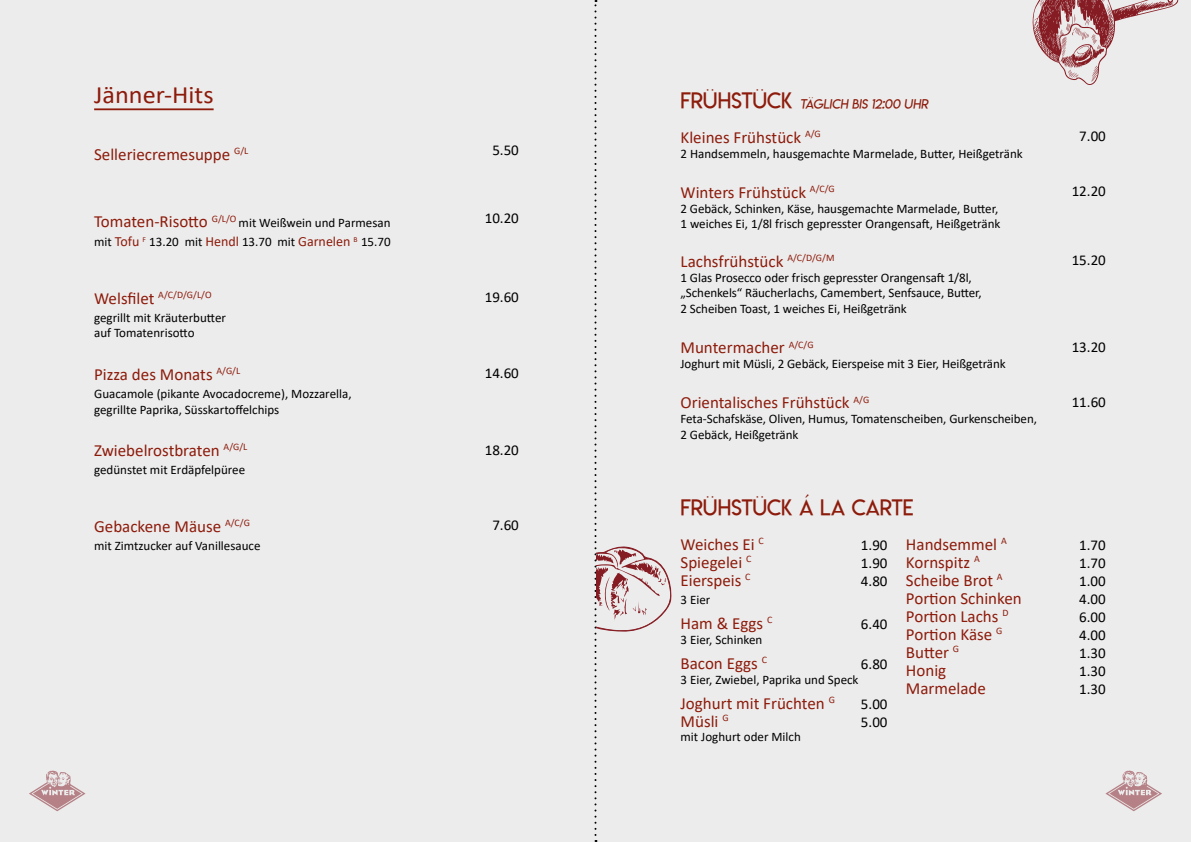
<style>
.page{position:relative;width:1191px;height:842px;background:#ececec}
.page>*{position:absolute;margin:0;border:0;box-sizing:border-box;transform-origin:0 0}
.t1{font:25px "Calibri";color:#8d1b0b;scale:1.05 1}
.t2{font:22px "Lemon Milklight";letter-spacing:-.015em;color:#8d1b0b}
.t3{font:17px/18px "Calibri";color:#8d1b0b}
.t4{font:15px/18px "Calibri";color:#000;text-align:justify}
.t5{font:13px/15.6px "Calibri";letter-spacing:-.005em;color:#000}
.t6{font:13px "Lemon Milklight";color:#8d1b0b}
.t7{font:9.9px "Calibri";color:#8d1b0b}
.s1{font-size:17px;color:#8d1b0b}
.s2{font-size:14px;color:#8d1b0b}
.s3{font-size:17px}
.s4{font-size:22px}
</style>
<div class="page">
<svg style="left:29px;top:771px;width:57px;height:40px"></svg>
<svg style="left:1105px;top:771px;width:57px;height:40px"></svg>
<svg style="left:1032px;top:0;width:146px;height:85px"></svg>
<svg style="left:594px;top:0;width:77px;height:842px"></svg>
<hr style="left:94px;top:108px;width:120px;height:2px;background:#8d1b0b">
<h1 class="t1" style="left:94px;top:77px;width:115px">Jänner-Hits</h1>
<h3 class="t3" style="left:94px;top:145px;width:156px">Selleriecremesuppe <sup>G/L</sup></h3>
<p class="t5" style="left:94px;top:215px;width:298px"><span class="s1">Tomaten-Risotto</span> <sup>G/L/O</sup> mit Weißwein und Parmesan</p>
<p class="t5" style="left:94px;top:234px;width:298px">mit <span class="s2">Tofu</span> <sup>F</sup> 13.20 mit <span class="s2">Hendl</span> 13.70 mit <span class="s2">Garnelen</span> <sup>B</sup> 15.70</p>
<p class="t7" style="left:94px;top:288px;width:119px"><span class="s3">Welsfilet</span> A/C/D/G/L/O</p>
<p class="t5" style="left:94px;top:309px;width:133px">gegrillt mit Kräuterbutter auf Tomatenrisotto</p>
<p class="t4" style="left:492px;top:141px;width:28px">5.50</p>
<p class="t4" style="left:485px;top:209px;width:36px">10.20</p>
<p class="t4" style="left:485px;top:288px;width:36px">19.60</p>
<h3 class="t3" style="left:94px;top:365px;width:148px">Pizza des Monats <sup>A/G/L</sup></h3>
<p class="t4" style="left:485px;top:364px;width:36px">14.60</p>
<p class="t5" style="left:94px;top:385px;width:259px">Guacamole (pikante Avocadocreme), Mozzarella, gegrillte Paprika, Süsskartoffelchips</p>
<h3 class="t3" style="left:94px;top:441px;width:155px">Zwiebelrostbraten <sup>A/G/L</sup></h3>
<p class="t4" style="left:485px;top:440px;width:36px">18.20</p>
<p class="t5" style="left:94px;top:462px;width:153px">gedünstet mit Erdäpfelpüree</p>
<h3 class="t3" style="left:94px;top:517px;width:157px">Gebackene Mäuse <sup>A/C/G</sup></h3>
<p class="t5" style="left:94px;top:537px;width:168px">mit Zimtzucker auf Vanillesauce</p>
<p class="t4" style="left:492px;top:516px;width:28px">7.60</p>
<p class="t6" style="left:680px;top:96px;width:251px"><span class="s4">FR Ü H STÜ CK</span> TÄGLICH BIS 12:00 UHR</p>
<h3 class="t3" style="left:680px;top:128px;width:142px">Kleines Frühstück <sup>A/G</sup></h3>
<p class="t5" style="left:680px;top:145px;width:344px">2 Handsemmeln, hausgemachte Marmelade, Butter, Heißgetränk</p>
<h3 class="t3" style="left:680px;top:183px;width:156px">Winters Frühstück <sup>A/C/G</sup></h3>
<p class="t5" style="left:680px;top:200px;width:321px">2 Gebäck, Schinken, Käse, hausgemachte Marmelade, Butter,<br>1 weiches Ei, 1/8l frisch gepresster Orangensaft, Heißgetränk</p>
<h3 class="t3" style="left:680px;top:252px;width:155px">Lachsfrühstück <sup>A/C/D/G/M</sup></h3>
<p class="t5" style="left:680px;top:269px;width:303px">1 Glas Prosecco oder frisch gepresster Orangensaft 1/8l, „Schenkels“ Räucherlachs, Camembert, Senfsauce, Butter,<br>2 Scheiben Toast, 1 weiches Ei, Heißgetränk</p>
<h3 class="t3" style="left:680px;top:338px;width:135px">Muntermacher <sup>A/C/G</sup></h3>
<p class="t5" style="left:680px;top:356px;width:327px">Joghurt mit Müsli, 2 Gebäck, Eierspeise mit 3 Eier, Heißgetränk</p>
<h3 class="t3" style="left:680px;top:393px;width:190px">Orientalisches Frühstück <sup>A/G</sup></h3>
<p class="t5" style="left:680px;top:411px;width:358px">Feta-Schafskäse, Oliven, Humus, Tomatenscheiben, Gurkenscheiben,<br>2 Gebäck, Heißgetränk</p>
<h2 class="t2" style="left:680px;top:494px;width:234px">FRÜHSTÜCK Á LA CARTE</h2>
<p class="t4" style="left:1079px;top:127px;width:28px">7.00</p>
<p class="t4" style="left:1071px;top:182px;width:36px">12.20</p>
<p class="t4" style="left:1071px;top:251px;width:36px">15.20</p>
<p class="t4" style="left:1071px;top:338px;width:36px">13.20</p>
<p class="t4" style="left:1071px;top:392px;width:36px">11.60</p>
<h3 class="t3" style="left:680px;top:535px;width:85px">Weiches Ei <sup>C<br></sup>Spiegelei <sup>C<br></sup>Eierspeis <sup>C</sup></h3>
<p class="t4" style="left:861px;top:535px;width:28px">1.90<br>1.90<br>4.80</p>
<p class="t4" style="left:1079px;top:536px;width:28px">1.70<br>1.70<br>1.00<br>4.00<br>6.00<br>4.00<br>1.30<br>1.30<br>1.30</p>
<h3 class="t3" style="left:906px;top:535px;width:117px">Handsemmel <sup>A<br></sup>Kornspitz <sup>A<br></sup>Scheibe Brot <sup>A<br></sup>Portion Schinken<br>Portion Lachs <sup>D<br></sup>Portion Käse <sup>G<br></sup>Butter <sup>G<br></sup>Honig<br>Marmelade</h3>
<p class="t5" style="left:680px;top:591px;width:31px">3 Eier</p>
<h3 class="t3" style="left:680px;top:614px;width:93px">Ham &amp; Eggs <sup>C</sup></h3>
<p class="t4" style="left:861px;top:614px;width:28px">6.40</p>
<p class="t4" style="left:861px;top:654px;width:28px">6.80</p>
<p class="t4" style="left:861px;top:695px;width:28px">5.00<br>5.00</p>
<p class="t5" style="left:680px;top:632px;width:83px">3 Eier, Schinken</p>
<h3 class="t3" style="left:680px;top:654px;width:88px">Bacon Eggs <sup>C</sup></h3>
<p class="t5" style="left:680px;top:672px;width:179px">3 Eier, Zwiebel, Paprika und Speck</p>
<h3 class="t3" style="left:680px;top:694px;width:156px">Joghurt mit Früchten <sup>G<br></sup>Müsli <sup>G</sup></h3>
<p class="t5" style="left:680px;top:729px;width:122px">mit Joghurt oder Milch</p>
</div>
